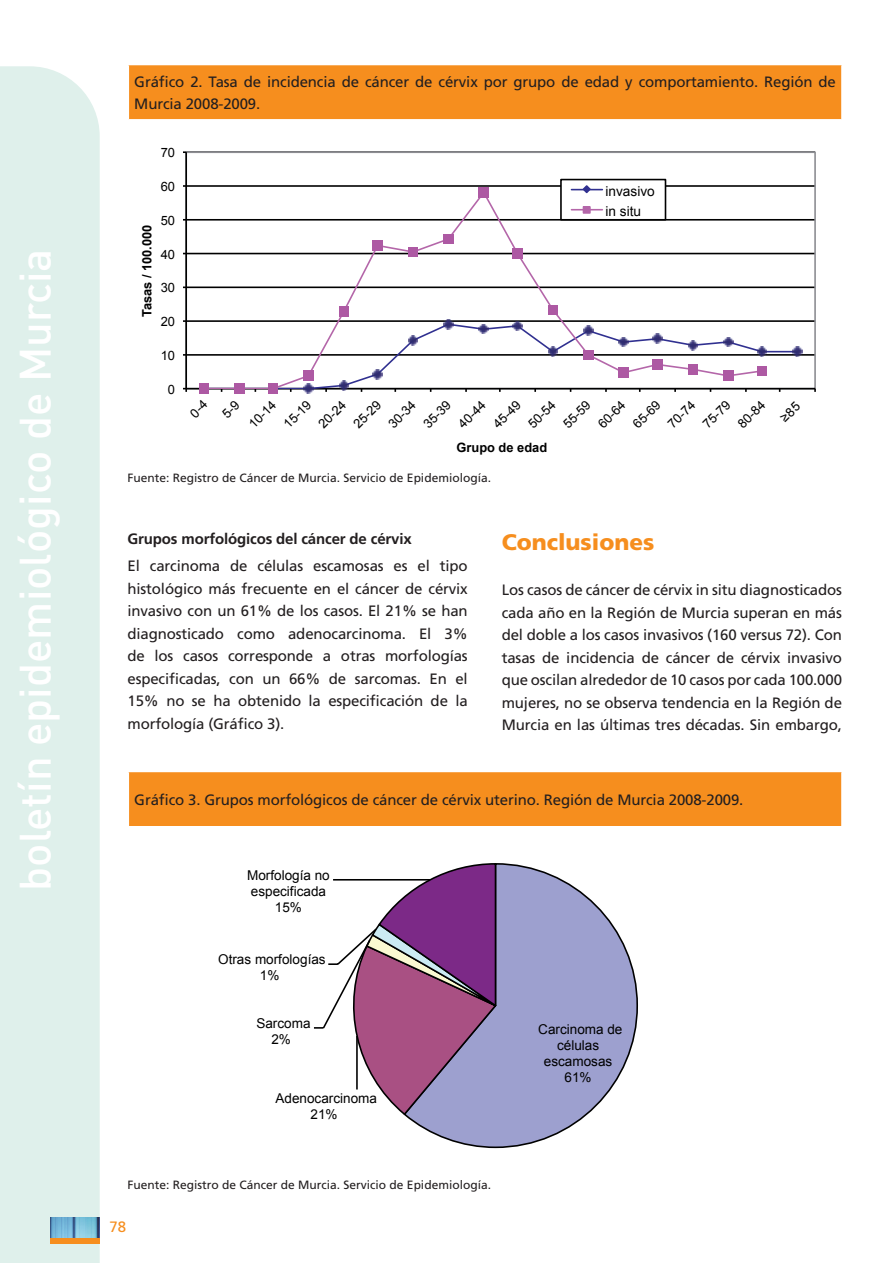
<style>
.page{position:relative;width:893px;height:1263px;background:#fff}
.page>*{position:absolute;margin:0;border:0;box-sizing:border-box;transform-origin:0 0}
.t1{font:500 43.5px "DIN";color:#fff}
.t2{font:900 22.5px "Frutiger LT Std";color:#f68e1e}
.t3{font:15px/22.5px "Frutiger LT Std";letter-spacing:-.01em;color:#231f20;text-align:justify}
.t4{font:700 15px "Frutiger LT Std";letter-spacing:-.01em;color:#231f20}
.t5{font:15px "Frutiger LT Std";color:#f68e1e}
.t6{font:13.65px/20.1px "Arial";color:#000}
.t7{font:13.5px/15.9px "Arial";color:#000;text-align:center}
.t8{font:12.9px "Arial";color:#000}
.t9{font:700 12.9px "Arial";color:#000}
.t10{font:12px "Frutiger LT Std";color:#231f20}
</style>
<div class="page">
<div style="left:0;top:66px;width:100px;height:1197px;background:#dff0eb"></div>
<img style="left:50px;top:1217px;width:50px;height:21px">
<div style="left:50px;top:1238px;width:50px;height:5px;background:#f68e1e"></div>
<svg style="left:183px;top:151px;width:633px;height:243px"></svg>
<div style="left:128px;top:65px;width:714px;height:55px;background:#f68e1e"></div>
<hr style="left:128px;top:65px;width:1px;height:54px;background:#fff">
<hr style="left:841px;top:65px;width:2px;height:54px;background:#fff">
<hr style="left:128px;top:119px;width:715px;height:2px;background:#fff">
<svg style="left:314px;top:863px;width:324px;height:286px"></svg>
<div style="left:128px;top:771px;width:714px;height:56px;background:#f68e1e"></div>
<hr style="left:128px;top:771px;width:715px;height:1px;background:#fff">
<hr style="left:128px;top:772px;width:1px;height:54px;background:#fff">
<hr style="left:841px;top:772px;width:2px;height:54px;background:#fff">
<hr style="left:128px;top:826px;width:715px;height:1px;background:#fff">
<h1 class="t1" style="left:7px;top:891px;width:644px;rotate:-90deg">boletín epidemiológico de Murcia</h1>
<p class="t3" style="left:134px;top:70px;width:703px">Gráfico 2. Tasa de incidencia de cáncer de cérvix por grupo de edad y comportamiento. Región de<br>Murcia 2008-2009.</p>
<p class="t8" style="left:161px;top:144px;width:16px">70</p>
<p class="t8" style="left:161px;top:178px;width:16px">60</p>
<p class="t9" style="left:138px;top:317px;width:94px;rotate:-90deg">Tasas / 100.000</p>
<p class="t8" style="left:161px;top:212px;width:16px">50</p>
<p class="t8" style="left:161px;top:246px;width:16px">40</p>
<p class="t8" style="left:161px;top:279px;width:16px">30</p>
<p class="t8" style="left:161px;top:313px;width:16px">20</p>
<p class="t8" style="left:161px;top:347px;width:16px">10</p>
<p class="t8" style="left:168px;top:381px;width:9px">0</p>
<p class="t6" style="left:605px;top:181px;width:51px">invasivo in situ</p>
<p class="t8" style="left:245px;top:420px;width:34px;rotate:-45deg">10-14</p>
<p class="t8" style="left:280px;top:420px;width:34px;rotate:-45deg">15-19</p>
<p class="t8" style="left:315px;top:420px;width:34px;rotate:-45deg">20-24</p>
<p class="t8" style="left:350px;top:420px;width:34px;rotate:-45deg">25-29</p>
<p class="t8" style="left:385px;top:420px;width:34px;rotate:-45deg">30-34</p>
<p class="t8" style="left:419px;top:420px;width:34px;rotate:-45deg">35-39</p>
<p class="t8" style="left:454px;top:420px;width:34px;rotate:-45deg">40-44</p>
<p class="t8" style="left:489px;top:420px;width:34px;rotate:-45deg">45-49</p>
<p class="t8" style="left:524px;top:420px;width:34px;rotate:-45deg">50-54</p>
<p class="t8" style="left:559px;top:420px;width:34px;rotate:-45deg">55-59</p>
<p class="t8" style="left:594px;top:420px;width:34px;rotate:-45deg">60-64</p>
<p class="t8" style="left:629px;top:420px;width:34px;rotate:-45deg">65-69</p>
<p class="t8" style="left:664px;top:420px;width:34px;rotate:-45deg">70-74</p>
<p class="t8" style="left:699px;top:420px;width:34px;rotate:-45deg">75-79</p>
<p class="t8" style="left:734px;top:420px;width:34px;rotate:-45deg">80-84</p>
<p class="t9" style="left:456px;top:439px;width:92px">Grupo de edad</p>
<p class="t10" style="left:128px;top:471px;width:365px">Fuente: Registro de Cáncer de Murcia. Servicio de Epidemiología.</p>
<p class="t4" style="left:128px;top:530px;width:286px">Grupos morfológicos del cáncer de cérvix</p>
<p class="t3" style="left:128px;top:555px;width:342px">El carcinoma de células escamosas es el tipo histológico más frecuente en el cáncer de cérvix invasivo con un 61% de los casos. El 21% se han diagnosticado como adenocarcinoma. El 3% de los casos corresponde a otras morfologías especificadas, con un 66% de sarcomas. En el 15% no se ha obtenido la especificación de la morfología (Gráfico 3).</p>
<h2 class="t2" style="left:502px;top:529px;width:154px">Conclusiones</h2>
<p class="t3" style="left:502px;top:579px;width:342px">Los casos de cáncer de cérvix in situ diagnosticados cada año en la Región de Murcia superan en más del doble a los casos invasivos (160 versus 72). Con tasas de incidencia de cáncer de cérvix invasivo que oscilan alrededor de 10 casos por cada 100.000 mujeres, no se observa tendencia en la Región de Murcia en las últimas tres décadas. Sin embargo,</p>
<p class="t3" style="left:134px;top:788px;width:611px">Gráfico 3. Grupos morfológicos de cáncer de cérvix uterino. Región de Murcia 2008-2009.</p>
<p class="t7" style="left:247px;top:867px;width:84px">Morfología no especificada<br>15%</p>
<p class="t7" style="left:218px;top:951px;width:109px">Otras morfologías<br>1%</p>
<p class="t7" style="left:256px;top:1015px;width:56px">Sarcoma<br>2%</p>
<p class="t7" style="left:275px;top:1090px;width:103px">Adenocarcinoma<br>21%</p>
<p class="t10" style="left:128px;top:1177px;width:365px">Fuente: Registro de Cáncer de Murcia. Servicio de Epidemiología.</p>
<p class="t5" style="left:109px;top:1218px;width:18px">78</p>
<p class="t7" style="left:538px;top:1022px;width:86px">Carcinoma de células escamosas<br>61%</p>
</div>
